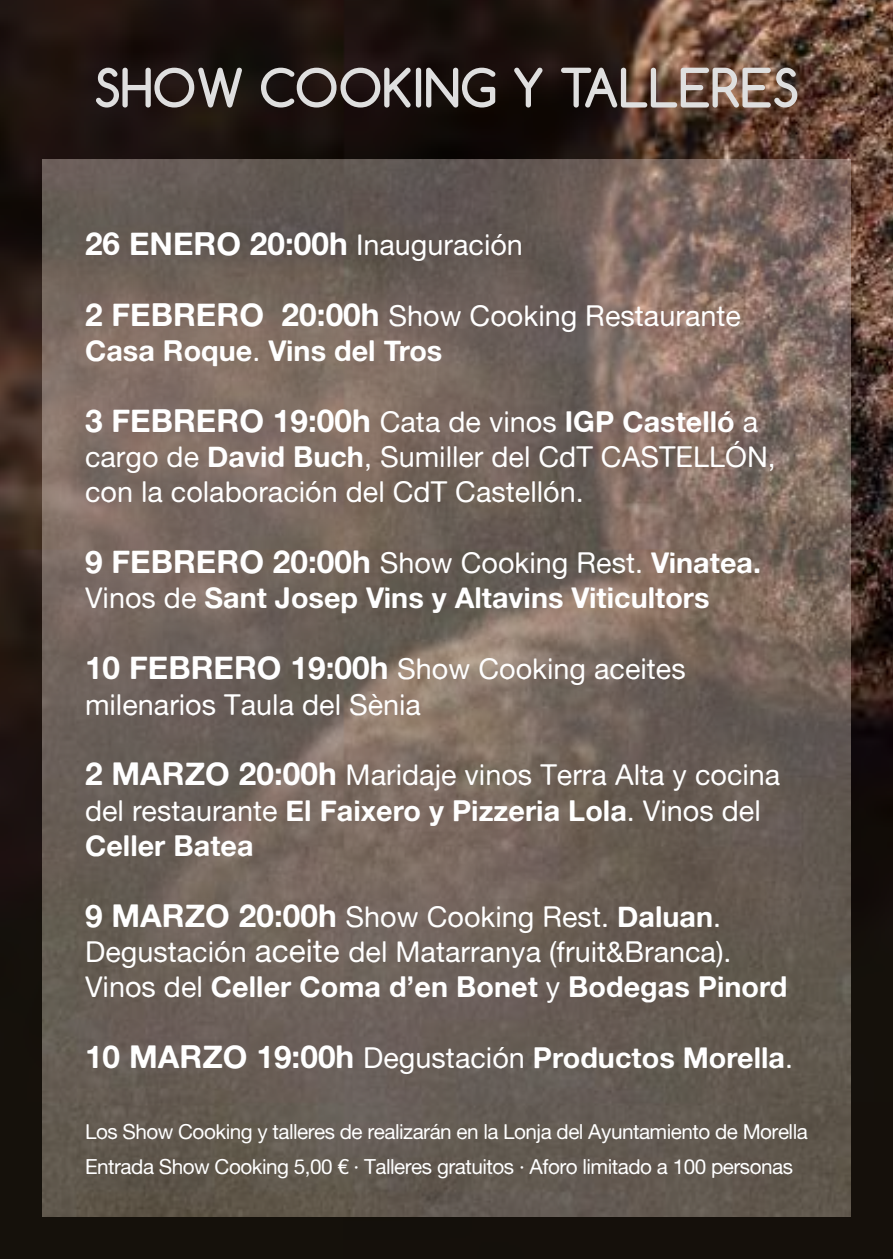
<style>
.page{position:relative;width:893px;height:1259px;background:#fff}
.page>*{position:absolute;margin:0;border:0;box-sizing:border-box;transform-origin:0 0}
.t1{font:700 51px "Comfortaa";color:#dfdfdf}
.t2{font:31.8px "Alte Haas Grotesk Bold";color:#fff}
.t3{font:28.8px/35.4px "Alte Haas Grotesk";color:#fff}
.t4{font:28.8px "Alte Haas Grotesk Bold";color:#fff}
.t5{font:20.7px/35.4px "Alte Haas Grotesk";letter-spacing:-.025em;color:#fff}
.s1{font-family:"Alte Haas Grotesk";font-size:28.8px}
.s2{font-family:"Alte Haas Grotesk Bold";font-size:31.8px}
.s3{font-family:"Alte Haas Grotesk"}
.s4{font-size:28.8px}
.s5{font-family:"Alte Haas Grotesk Bold"}
.s6{font-size:31.8px}
</style>
<div class="page">
<img style="left:0;top:0;width:893px;height:1259px">
<img style="left:43px;top:160px;width:807px;height:1056px">
<h1 class="t1" style="left:94px;top:56px;width:706px">SHOW COOKING Y TALLERES</h1>
<p class="t2" style="left:85px;top:224px;width:439px">26 ENERO 20:00h <span class="s1">Inauguración</span></p>
<p class="t3" style="left:85px;top:297px;width:657px"><span class="s2">2 FEBRERO 20:00h</span> Show Cooking Restaurante</p>
<p class="t4" style="left:85px;top:333px;width:359px">Casa Roque<span class="s3">.</span> Vins del Tros</p>
<p class="t2" style="left:85px;top:401px;width:675px">3 FEBRERO 19:00h <span class="s1">Cata de vinos</span> <span class="s4">IGP Castelló</span> <span class="s1">a</span></p>
<p class="t3" style="left:85px;top:439px;width:692px">cargo de <span class="s5">David Buch</span>, Sumiller del CdT CASTELLÓN, con la colaboración del CdT Castellón.</p>
<p class="t3" style="left:85px;top:545px;width:677px"><span class="s2">9 FEBRERO 20:00h</span> Show Cooking Rest. <span class="s5">Vinatea.</span></p>
<p class="t4" style="left:85px;top:580px;width:626px"><span class="s3">Vinos de</span> Sant Josep Vins y Altavins Viticultors</p>
<p class="t3" style="left:85px;top:651px;width:602px"><span class="s2">10 FEBRERO 19:00h</span> Show Cooking aceites milenarios Taula del Sènia</p>
<p class="t3" style="left:85px;top:757px;width:697px"><span class="s2">2 MARZO 20:00h</span> Maridaje vinos Terra Alta y cocina del restaurante <span class="s5">El Faixero y Pizzeria Lola</span>. Vinos del</p>
<p class="t4" style="left:85px;top:828px;width:170px">Celler Batea</p>
<p class="t3" style="left:85px;top:898px;width:648px"><span class="s2">9 MARZO 20:00h</span> Show Cooking Rest. <span class="s5">Daluan</span>.<br>Degustación <span class="s6">aceite</span> del Matarranya (fruit&amp;Branca).</p>
<p class="t4" style="left:85px;top:969px;width:704px"><span class="s3">Vinos del</span> Celler Coma d’en Bonet <span class="s3">y</span> Bodegas Pinord</p>
<p class="t4" style="left:85px;top:1039px;width:710px"><span class="s6">10 MARZO 19:00h</span> <span class="s3">Degustación</span> Productos Morella<span class="s3">.</span></p>
<p class="t5" style="left:85px;top:1113px;width:724px">Los Show Cooking y talleres de realizarán en la Lonja del Ayuntamiento de Morella<br>Entrada Show Cooking 5,00 € · Talleres gratuitos · Aforo limitado a 100 personas</p>
</div>
